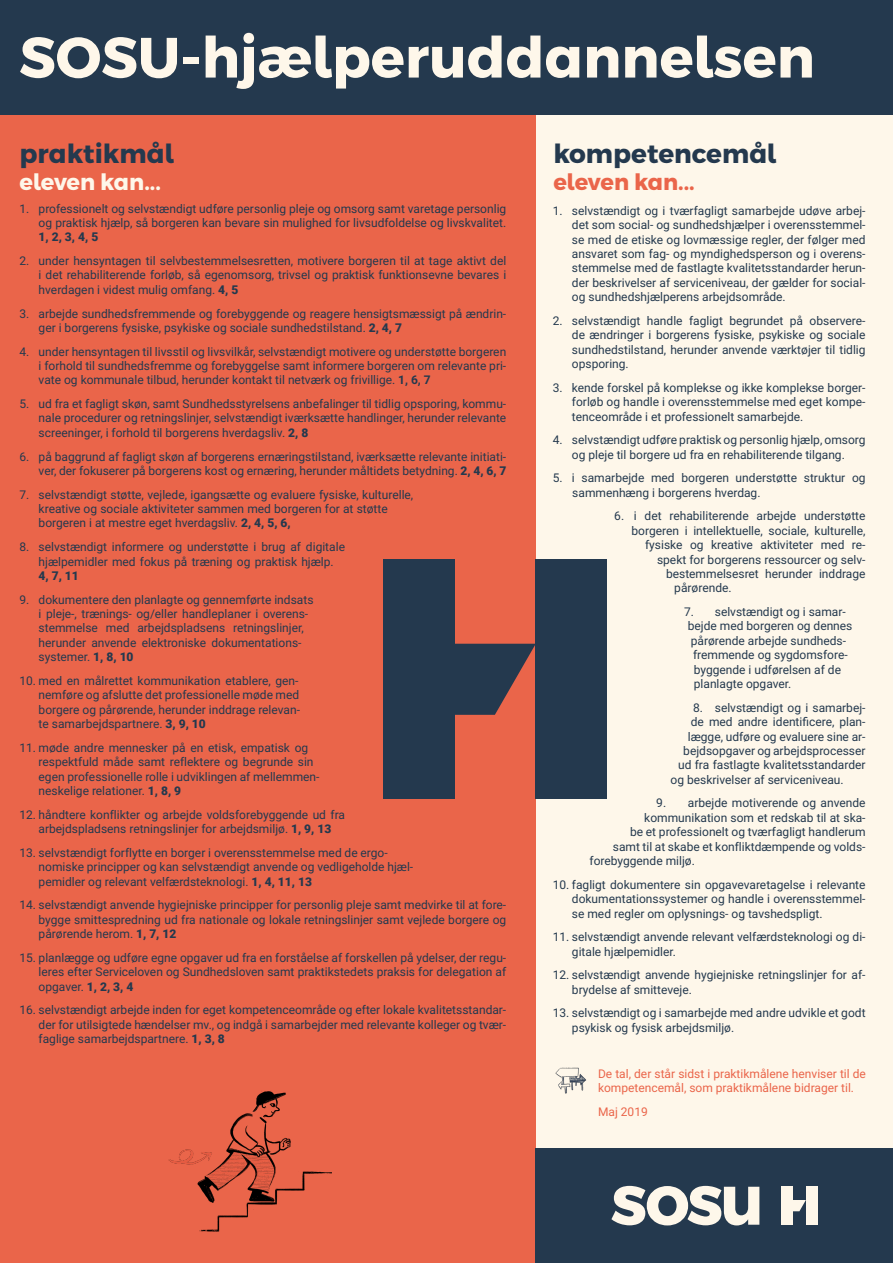
<style>
.page{position:relative;width:893px;height:1263px;background:#fff}
.page>*{position:absolute;margin:0;border:0;box-sizing:border-box;transform-origin:0 0}
.rubrik_montserrat_h{font:700 56.62px "Montserrat H";color:#fef7ea}
.rubrik_montserrat_h-2{font:700 26.25px "Montserrat H";color:#24394e}
.rubrik_montserrat_h-3{font:700 22.5px "Montserrat H";color:#ea654a}
.rubrik_montserrat_h-4{font:700 22.5px "Montserrat H";color:#fef7ea}
.t1{font:12px/14.4px "Roboto";color:#24394e;text-align:justify}
.mål_roboto{font:12px/14.4px "Roboto";color:#ea654a}
.s1{font-weight:900}
.s2{font-weight:700}
</style>
<div class="page">
<div style="left:534px;top:0;width:359px;height:1263px;background:#fef7ea"></div>
<div style="left:0;top:0;width:536px;height:1263px;background:#ea654a"></div>
<div style="left:536px;top:1148px;width:357px;height:115px;background:#24394e"></div>
<svg style="left:454px;top:644px;width:82px;height:71px"></svg>
<div style="left:383px;top:559px;width:71px;height:240px;background:#24394e"></div>
<div style="left:536px;top:559px;width:71px;height:240px;background:#24394e"></div>
<div style="left:0;top:0;width:893px;height:115px;background:#24394e"></div>
<svg style="left:793px;top:1200px;width:13px;height:11px"></svg>
<div style="left:782px;top:1186px;width:11px;height:39px;background:#fef7ea"></div>
<div style="left:806px;top:1186px;width:11px;height:39px;background:#fef7ea"></div>
<svg style="left:611px;top:1186px;width:148px;height:39px"></svg>
<img style="left:555px;top:1067px;width:32px;height:27px">
<img style="left:168px;top:1091px;width:164px;height:141px">
<p class="rubrik_montserrat_h" style="left:19px;top:12px;width:797px">SOSU-hjælperuddannelsen</p>
<p class="rubrik_montserrat_h-2" style="left:20px;top:132px;width:156px">praktikmål</p>
<p class="rubrik_montserrat_h-4" style="left:20px;top:164px;width:143px">eleven kan...</p>
<p class="t1" style="left:39px;top:201px;width:469px;text-indent:-19px">1. professionelt og selvstændigt udføre personlig pleje og omsorg samt varetage personlig og praktisk hjælp, så borgeren kan bevare sin mulighed for livsudfoldelse og livskvalitet.<br><span class="s1">1, 2, 3, 4, 5</span></p>
<p class="t1" style="left:39px;top:253px;width:469px;text-indent:-19px">2. under hensyntagen til selvbestemmelsesretten, motivere borgeren til at tage aktivt del i det rehabiliterende forløb, så egenomsorg, trivsel og praktisk funktionsevne bevares i hverdagen i videst mulig omfang. <span class="s1">4, 5</span></p>
<p class="t1" style="left:39px;top:306px;width:469px;text-indent:-19px">3. arbejde sundhedsfremmende og forebyggende og reagere hensigtsmæssigt på ændrin&shy;ger i borgerens fysiske, psykiske og sociale sundhedstilstand. <span class="s1">2, 4, 7</span></p>
<p class="t1" style="left:39px;top:344px;width:469px;text-indent:-19px">4. under hensyntagen til livsstil og livsvilkår, selvstændigt motivere og understøtte borgeren i forhold til sundhedsfremme og forebyggelse samt informere borgeren om relevante pri&shy;vate og kommunale tilbud, herunder kontakt til netværk og frivillige. <span class="s2">1, 6, 7</span></p>
<p class="t1" style="left:39px;top:396px;width:469px;text-indent:-19px">5. ud fra et fagligt skøn, samt Sundhedsstyrelsens anbefalinger til tidlig opsporing, kommu&shy;nale procedurer og retningslinjer, selvstændigt iværksætte handlinger, herunder relevante screeninger, i forhold til borgerens hverdagsliv. <span class="s1">2, 8</span></p>
<p class="t1" style="left:20px;top:449px;width:488px;text-align:right">6. på baggrund af fagligt skøn af borgerens ernæringstilstand, iværksætte relevante initiati&shy;ver, der fokuserer på borgerens kost og ernæring, herunder måltidets betydning. <span class="s1">2, 4, 6, 7</span></p>
<p class="t1" style="left:39px;top:487px;width:376px;text-align:left;text-indent:-19px">7. selvstændigt støtte, vejlede, igangsætte og evaluere fysiske, kulturelle, kreative og sociale aktiviteter sammen med borgeren for at støtte borgeren i at mestre eget hverdagsliv. <span class="s1">2, 4, 5, 6,</span></p>
<p class="t1" style="left:39px;top:539px;width:308px;text-align:left;text-indent:-19px">8. selvstændigt informere og understøtte i brug af digitale hjælpemidler med fokus på træning og praktisk hjælp.<br><span class="s1">4, 7, 11</span></p>
<p class="t1" style="left:39px;top:592px;width:276px;text-align:left;text-indent:-19px">9. dokumentere den planlagte og gennemførte indsats i pleje-, trænings- og/eller handleplaner i overens&shy;stemmelse med arbejdspladsens retningslinjer, herunder anvende elektroniske dokumentations&shy;systemer. <span class="s1">1, 8, 10</span></p>
<p class="t1" style="left:39px;top:673px;width:263px;text-align:left;text-indent:-19px">10. med en målrettet kommunikation etablere, gen&shy;nemføre og afslutte det professionelle møde med borgere og pårørende, herunder inddrage relevan&shy;te samarbejdspartnere. <span class="s1">3, 9, 10</span></p>
<p class="t1" style="left:39px;top:740px;width:282px;text-align:left;text-indent:-19px">11. møde andre mennesker på en etisk, empatisk og respektfuld måde samt reflektere og begrunde sin egen professionelle rolle i udviklingen af mellemmen&shy;neskelige relationer. <span class="s1">1, 8, 9</span></p>
<p class="t1" style="left:20px;top:807px;width:327px;text-align:center">12. håndtere konflikter og arbejde voldsforebyggende ud fra arbejdspladsens retningslinjer for arbejdsmiljø. <span class="s1">1, 9, 13</span></p>
<p class="t1" style="left:39px;top:845px;width:376px;text-align:left;text-indent:-19px">13. selvstændigt forflytte en borger i overensstemmelse med de ergo&shy;nomiske principper og kan selvstændigt anvende og vedligeholde hjæl&shy;pemidler og relevant velfærdsteknologi. <span class="s1">1, 4, 11, 13</span></p>
<p class="t1" style="left:39px;top:897px;width:469px;text-indent:-19px">14. selvstændigt anvende hygiejniske principper for personlig pleje samt medvirke til at fore&shy;bygge smittespredning ud fra nationale og lokale retningslinjer samt vejlede borgere og pårørende herom. <span class="s1">1, 7, 12</span></p>
<p class="t1" style="left:39px;top:950px;width:469px;text-indent:-19px">15. planlægge og udføre egne opgaver ud fra en forståelse af forskellen på ydelser, der regu&shy;leres efter Serviceloven og Sundhedsloven samt praktikstedets praksis for delegation af opgaver. <span class="s1">1, 2, 3, 4</span></p>
<p class="t1" style="left:39px;top:1002px;width:469px;text-indent:-19px">16. selvstændigt arbejde inden for eget kompetenceområde og efter lokale kvalitetsstandar&shy;der for utilsigtede hændelser mv., og indgå i samarbejder med relevante kolleger og tvær&shy;faglige samarbejdspartnere. <span class="s1">1, 3, 8</span></p>
<p class="rubrik_montserrat_h-2" style="left:553px;top:132px;width:224px">kompetencemål</p>
<p class="rubrik_montserrat_h-3" style="left:553px;top:164px;width:143px">eleven kan...</p>
<p class="t1" style="left:572px;top:203px;width:295px;text-indent:-19px">1. selvstændigt og i tværfagligt samarbejde udøve arbej&shy;det som social- og sundhedshjælper i overensstemmel&shy;se med de etiske og lovmæssige regler, der følger med ansvaret som fag- og myndighedsperson og i overens&shy;stemmelse med de fastlagte kvalitetsstandarder herun&shy;der beskrivelser af serviceniveau, der gælder for social&shy;og sundhedshjælperens arbejdsområde.</p>
<p class="t1" style="left:572px;top:313px;width:295px;text-indent:-19px">2. selvstændigt handle fagligt begrundet på observere&shy;de ændringer i borgerens fysiske, psykiske og sociale sundhedstilstand, herunder anvende værktøjer til tidlig opsporing.</p>
<p class="t1" style="left:572px;top:380px;width:295px;text-indent:-19px">3. kende forskel på komplekse og ikke komplekse borger&shy;forløb og handle i overensstemmelse med eget kompe&shy;tenceområde i et professionelt samarbejde.</p>
<p class="t1" style="left:553px;top:432px;width:314px;text-align:center">4. selvstændigt udføre praktisk og personlig hjælp, omsorg og pleje til borgere ud fra en rehabiliterende tilgang.</p>
<p class="t1" style="left:572px;top:470px;width:295px;text-indent:-20px">5. i samarbejde med borgeren understøtte struktur og sammenhæng i borgerens hverdag.</p>
<p class="t1" style="left:614px;top:508px;width:253px">6. i det rehabiliterende arbejde understøtte</p>
<p class="t1" style="left:632px;top:523px;width:236px">borgeren i intellektuelle, sociale, kulturelle,</p>
<p class="t1" style="left:645px;top:537px;width:222px">fysiske og kreative aktiviteter med re-</p>
<p class="t1" style="left:657px;top:552px;width:210px">spekt for borgerens ressourcer og selv-</p>
<p class="t1" style="left:666px;top:566px;width:201px">bestemmelsesret herunder inddrage</p>
<p class="t1" style="left:674px;top:580px;width:59px">pårørende.</p>
<p class="t1" style="left:684px;top:604px;width:163px">7. selvstændigt og i samar-</p>
<p class="t1" style="left:688px;top:618px;width:166px">bejde med borgeren og dennes</p>
<p class="t1" style="left:691px;top:633px;width:157px">pårørende arbejde sundheds-</p>
<p class="t1" style="left:693px;top:647px;width:156px">fremmende og sygdomsfore-</p>
<p class="t1" style="left:694px;top:662px;width:149px">byggende i udførelsen af de</p>
<p class="t1" style="left:694px;top:676px;width:99px">planlagte opgaver.</p>
<p class="t1" style="left:693px;top:700px;width:174px">8. selvstændigt og i samarbej-</p>
<p class="t1" style="left:691px;top:714px;width:176px">de med andre identificere, plan-</p>
<p class="t1" style="left:688px;top:729px;width:179px">lægge, udføre og evaluere sine ar-</p>
<p class="t1" style="left:683px;top:743px;width:184px">bejdsopgaver og arbejdsprocesser</p>
<p class="t1" style="left:678px;top:757px;width:189px">ud fra fastlagte kvalitetsstandarder</p>
<p class="t1" style="left:671px;top:772px;width:175px">og beskrivelser af serviceniveau.</p>
<p class="t1" style="left:656px;top:795px;width:211px">9. arbejde motiverende og anvende</p>
<p class="t1" style="left:644px;top:810px;width:223px">kommunikation som et redskab til at ska-</p>
<p class="t1" style="left:630px;top:824px;width:237px">be et professionelt og tværfagligt handlerum</p>
<p class="t1" style="left:613px;top:839px;width:254px">samt til at skabe et konfliktdæmpende og volds-</p>
<p class="t1" style="left:590px;top:853px;width:107px">forebyggende miljø.</p>
<p class="t1" style="left:572px;top:877px;width:295px;text-indent:-19px">10. fagligt dokumentere sin opgavevaretagelse i relevante dokumentationssystemer og handle i overensstemmel&shy;se med regler om oplysnings- og tavshedspligt.</p>
<p class="t1" style="left:572px;top:929px;width:295px;text-indent:-19px">11. selvstændigt anvende relevant velfærdsteknologi og di&shy;gitale hjælpemidler.</p>
<p class="t1" style="left:572px;top:967px;width:295px;text-indent:-19px">12. selvstændigt anvende hygiejniske retningslinjer for af&shy;brydelse af smitteveje.</p>
<p class="t1" style="left:572px;top:1005px;width:295px;text-indent:-19px">13. selvstændigt og i samarbejde med andre udvikle et godt psykisk og fysisk arbejdsmiljø.</p>
<p class="mål_roboto" style="left:598px;top:1066px;width:269px">De tal, der står sidst i praktikmålene henviser til de kompetencemål, som praktikmålene bidrager til.</p>
<p class="mål_roboto" style="left:598px;top:1104px;width:51px">Maj 2019</p>
</div>
